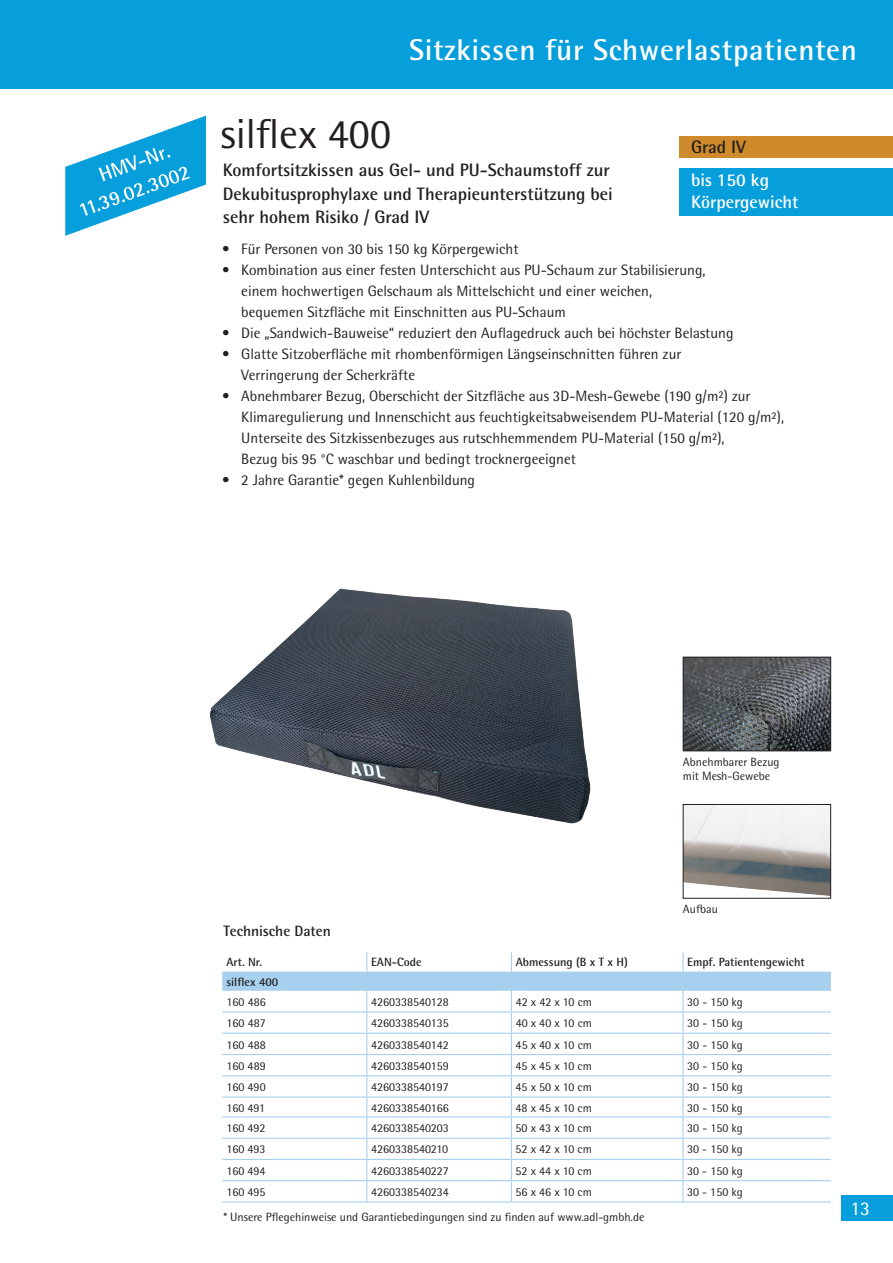
<style>
.page{position:relative;width:893px;height:1263px;background:#fff}
.page>*{position:absolute;margin:0;border:0;box-sizing:border-box;transform-origin:0 0}
.t1{font:42px "Rotis Semi Sans";color:#231f20}
.t2{font:700 30px "Rotis Semi Sans";letter-spacing:.02em;color:#fff}
.t3{font:19.5px "Rotis Semi Sans";color:#fff}
.t4{font:700 18px/23.2px "Rotis Semi Sans";color:#231f20}
.t5{font:700 18px/21.6px "Rotis Semi Sans";color:#fff}
.t6{font:15px/21px "Rotis Semi Sans";color:#231f20}
.t7{font:700 15px "Rotis Semi Sans";color:#231f20}
.t8{font:12px/14.4px "Rotis Semi Sans";color:#231f20}
.t9{font:700 12px "Rotis Semi Sans";color:#231f20}
</style>
<div class="page">
<div style="left:0;top:0;width:893px;height:88px;background:#069edb"></div>
<div style="left:842px;top:1195px;width:51px;height:25px;background:#069edb"></div>
<svg style="left:222px;top:952px;width:609px;height:249px"></svg>
<hr style="left:682px;top:1181px;width:2px;height:20px;background:#a6d0ee">
<hr style="left:222px;top:1011px;width:145px;height:1px;background:#a6d0ee">
<hr style="left:367px;top:1011px;width:144px;height:1px;background:#a6d0ee">
<hr style="left:511px;top:1011px;width:172px;height:1px;background:#a6d0ee">
<hr style="left:683px;top:1011px;width:148px;height:1px;background:#a6d0ee">
<hr style="left:222px;top:1033px;width:145px;height:1px;background:#a6d0ee">
<hr style="left:367px;top:1033px;width:144px;height:1px;background:#a6d0ee">
<hr style="left:511px;top:1033px;width:172px;height:1px;background:#a6d0ee">
<hr style="left:683px;top:1033px;width:148px;height:1px;background:#a6d0ee">
<hr style="left:222px;top:1054px;width:145px;height:1px;background:#a6d0ee">
<hr style="left:367px;top:1054px;width:144px;height:1px;background:#a6d0ee">
<hr style="left:511px;top:1054px;width:172px;height:1px;background:#a6d0ee">
<hr style="left:683px;top:1054px;width:148px;height:1px;background:#a6d0ee">
<hr style="left:222px;top:1075px;width:145px;height:1px;background:#a6d0ee">
<hr style="left:367px;top:1075px;width:144px;height:1px;background:#a6d0ee">
<hr style="left:511px;top:1075px;width:172px;height:1px;background:#a6d0ee">
<hr style="left:683px;top:1075px;width:148px;height:1px;background:#a6d0ee">
<hr style="left:222px;top:1096px;width:145px;height:1px;background:#a6d0ee">
<hr style="left:367px;top:1096px;width:144px;height:1px;background:#a6d0ee">
<hr style="left:511px;top:1096px;width:172px;height:1px;background:#a6d0ee">
<hr style="left:683px;top:1096px;width:148px;height:1px;background:#a6d0ee">
<hr style="left:222px;top:1116px;width:145px;height:1px;background:#a6d0ee">
<hr style="left:367px;top:1116px;width:144px;height:1px;background:#a6d0ee">
<hr style="left:511px;top:1116px;width:172px;height:1px;background:#a6d0ee">
<hr style="left:683px;top:1116px;width:148px;height:1px;background:#a6d0ee">
<hr style="left:222px;top:1137px;width:145px;height:2px;background:#a6d0ee">
<hr style="left:367px;top:1137px;width:144px;height:2px;background:#a6d0ee">
<hr style="left:511px;top:1137px;width:172px;height:2px;background:#a6d0ee">
<hr style="left:683px;top:1137px;width:148px;height:2px;background:#a6d0ee">
<hr style="left:222px;top:1159px;width:145px;height:1px;background:#a6d0ee">
<hr style="left:367px;top:1159px;width:144px;height:1px;background:#a6d0ee">
<hr style="left:511px;top:1159px;width:172px;height:1px;background:#a6d0ee">
<hr style="left:683px;top:1159px;width:148px;height:1px;background:#a6d0ee">
<hr style="left:222px;top:1180px;width:145px;height:1px;background:#a6d0ee">
<hr style="left:367px;top:1180px;width:144px;height:1px;background:#a6d0ee">
<hr style="left:511px;top:1180px;width:172px;height:1px;background:#a6d0ee">
<hr style="left:683px;top:1180px;width:148px;height:1px;background:#a6d0ee">
<hr style="left:222px;top:1201px;width:145px;height:1px;background:#a6d0ee">
<hr style="left:367px;top:1201px;width:144px;height:1px;background:#a6d0ee">
<hr style="left:511px;top:1201px;width:172px;height:1px;background:#a6d0ee">
<hr style="left:683px;top:1201px;width:148px;height:1px;background:#a6d0ee">
<div style="left:679px;top:136px;width:214px;height:21px;background:#cf8b2b"></div>
<div style="left:679px;top:168px;width:214px;height:48px;background:#069edb"></div>
<img style="left:685px;top:659px;width:144px;height:90px">
<div style="left:683px;top:657px;width:148px;height:94px;border:1px solid #231f20"></div>
<img style="left:685px;top:806px;width:144px;height:90px">
<div style="left:683px;top:804px;width:148px;height:94px;border:1px solid #231f20"></div>
<svg style="left:66px;top:116px;width:140px;height:119px"></svg>
<img style="left:209px;top:588px;width:382px;height:236px">
<h2 class="t2" style="left:409px;top:32px;width:449px">Sitzkissen für Schwerlastpatienten</h2>
<h1 class="t1" style="left:221px;top:109px;width:172px">silflex 400</h1>
<p class="t4" style="left:223px;top:158px;width:391px">Komfortsitzkissen aus Gel- und PU-Schaumstoff zur<br>Dekubitusprophylaxe und Therapieunterstützung bei sehr hohem Risiko / Grad IV</p>
<p class="t4" style="left:691px;top:135px;width:56px">Grad IV</p>
<p class="t5" style="left:691px;top:169px;width:109px">bis 150 kg<br>Körpergewicht</p>
<p class="t6" style="left:222px;top:239px;width:298px">• Für Personen von 30 bis 150 kg Körpergewicht</p>
<p class="t6" style="left:241px;top:260px;width:466px;text-indent:-19px">• Kombination aus einer festen Unterschicht aus PU-Schaum zur Stabilisierung, einem hochwertigen Gelschaum als Mittelschicht und einer weichen, bequemen Sitzfläche mit Einschnitten aus PU-Schaum</p>
<p class="t6" style="left:222px;top:323px;width:513px">• Die „Sandwich-Bauweise“ reduziert den Auflagedruck auch bei höchster Belastung</p>
<p class="t6" style="left:241px;top:344px;width:442px;text-indent:-19px">• Glatte Sitzoberfläche mit rhombenförmigen Längseinschnitten führen zur<br>Verringerung der Scherkräfte</p>
<p class="t6" style="left:241px;top:386px;width:544px;text-indent:-19px">• Abnehmbarer Bezug, Oberschicht der Sitzfläche aus 3D-Mesh-Gewebe (190 g/m²) zur Klimaregulierung und Innenschicht aus feuchtigkeitsabweisendem PU-Material (120 g/m²), Unterseite des Sitzkissenbezuges aus rutschhemmendem PU-Material (150 g/m²),<br>Bezug bis 95 °C waschbar und bedingt trocknergeeignet</p>
<p class="t6" style="left:222px;top:470px;width:254px">• 2 Jahre Garantie* gegen Kuhlenbildung</p>
<p class="t8" style="left:683px;top:754px;width:98px">Abnehmbarer Bezug mit Mesh-Gewebe</p>
<p class="t8" style="left:683px;top:902px;width:37px">Aufbau</p>
<p class="t7" style="left:223px;top:922px;width:109px">Technische Daten</p>
<p class="t9" style="left:227px;top:954px;width:37px">Art. Nr.</p>
<p class="t9" style="left:371px;top:954px;width:52px">EAN-Code</p>
<p class="t9" style="left:516px;top:954px;width:114px">Abmessung (B x T x H)</p>
<p class="t9" style="left:687px;top:954px;width:119px">Empf. Patientengewicht</p>
<p class="t9" style="left:227px;top:974px;width:53px">silflex 400</p>
<p class="t8" style="left:227px;top:994px;width:41px">160 486</p>
<p class="t8" style="left:371px;top:994px;width:79px">4260338540128</p>
<p class="t8" style="left:516px;top:994px;width:78px">42 x 42 x 10 cm</p>
<p class="t8" style="left:687px;top:994px;width:57px">30 - 150 kg</p>
<p class="t8" style="left:226px;top:1016px;width:41px">160 487</p>
<p class="t8" style="left:371px;top:1016px;width:79px">4260338540135</p>
<p class="t8" style="left:516px;top:1016px;width:78px">40 x 40 x 10 cm</p>
<p class="t8" style="left:687px;top:1016px;width:57px">30 - 150 kg</p>
<p class="t8" style="left:226px;top:1037px;width:41px">160 488</p>
<p class="t8" style="left:371px;top:1037px;width:79px">4260338540142</p>
<p class="t8" style="left:516px;top:1037px;width:78px">45 x 40 x 10 cm</p>
<p class="t8" style="left:687px;top:1037px;width:57px">30 - 150 kg</p>
<p class="t8" style="left:226px;top:1058px;width:41px">160 489</p>
<p class="t8" style="left:371px;top:1058px;width:79px">4260338540159</p>
<p class="t8" style="left:516px;top:1058px;width:78px">45 x 45 x 10 cm</p>
<p class="t8" style="left:687px;top:1058px;width:57px">30 - 150 kg</p>
<p class="t8" style="left:226px;top:1080px;width:41px">160 490</p>
<p class="t8" style="left:371px;top:1080px;width:79px">4260338540197</p>
<p class="t8" style="left:516px;top:1080px;width:78px">45 x 50 x 10 cm</p>
<p class="t8" style="left:687px;top:1080px;width:57px">30 - 150 kg</p>
<p class="t8" style="left:226px;top:1100px;width:40px">160 491</p>
<p class="t8" style="left:371px;top:1100px;width:79px">4260338540166</p>
<p class="t8" style="left:516px;top:1100px;width:78px">48 x 45 x 10 cm</p>
<p class="t8" style="left:687px;top:1100px;width:57px">30 - 150 kg</p>
<p class="t8" style="left:226px;top:1121px;width:41px">160 492</p>
<p class="t8" style="left:371px;top:1121px;width:79px">4260338540203</p>
<p class="t8" style="left:516px;top:1121px;width:78px">50 x 43 x 10 cm</p>
<p class="t8" style="left:687px;top:1121px;width:57px">30 - 150 kg</p>
<p class="t8" style="left:226px;top:1142px;width:41px">160 493</p>
<p class="t8" style="left:371px;top:1142px;width:79px">4260338540210</p>
<p class="t8" style="left:516px;top:1142px;width:78px">52 x 42 x 10 cm</p>
<p class="t8" style="left:687px;top:1142px;width:57px">30 - 150 kg</p>
<p class="t8" style="left:226px;top:1163px;width:41px">160 494</p>
<p class="t8" style="left:371px;top:1163px;width:79px">4260338540227</p>
<p class="t8" style="left:516px;top:1163px;width:78px">52 x 44 x 10 cm</p>
<p class="t8" style="left:687px;top:1163px;width:57px">30 - 150 kg</p>
<p class="t8" style="left:226px;top:1184px;width:41px">160 495</p>
<p class="t8" style="left:371px;top:1184px;width:79px">4260338540234</p>
<p class="t8" style="left:516px;top:1184px;width:78px">56 x 46 x 10 cm</p>
<p class="t8" style="left:687px;top:1184px;width:57px">30 - 150 kg</p>
<p class="t8" style="left:223px;top:1209px;width:423px">* Unsere Pflegehinweise und Garantiebedingungen sind zu finden auf www.adl-gmbh.de</p>
<h3 class="t3" style="left:850px;top:1197px;width:21px">13</h3>
</div>
